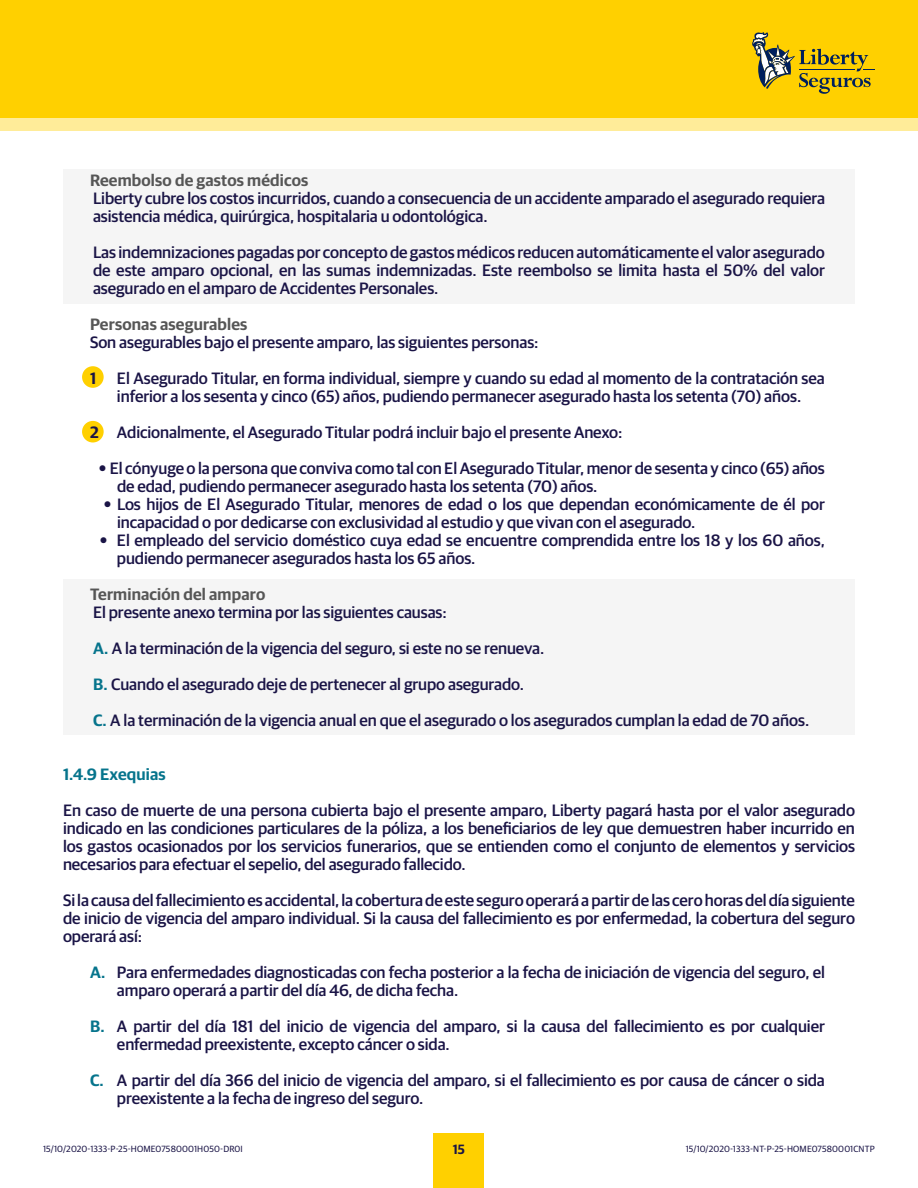
<style>
.page{position:relative;width:918px;height:1188px;background:#fff}
.page>*{position:absolute;margin:0;border:0;box-sizing:border-box;transform-origin:0 0}
.t1{font:500 16.5px/18px "Guardian Sans";letter-spacing:-.005em;color:#1a1446}
.t2{font:600 16.5px "Guardian Sans";letter-spacing:.01em;color:#565656}
.t3{font:600 16.5px "Guardian Sans";letter-spacing:.01em;color:#06748c}
.t4{font:600 16.5px "Guardian Sans";color:#1a1446}
.t5{font:600 13.5px "Guardian Sans";color:#1a1446}
.t6{font:9px "Guardian Sans";letter-spacing:.015em;color:#1a1446}
.s1{font-weight:600}
.s2{font-family:"Avenir";font-weight:400}
.s3{font-weight:600;color:#06748c}
</style>
<div class="page">
<div style="left:0;top:0;width:918px;height:131px;background:#ffec99"></div>
<div style="left:0;top:0;width:918px;height:118px;background:#ffd000"></div>
<svg style="left:752px;top:32px;width:122px;height:62px"></svg>
<div style="left:434px;top:1134px;width:50px;height:54px;background:#ffd000"></div>
<div style="left:82px;top:366px;width:22px;height:22px;background:#ffd000;border-radius:50%"></div>
<div style="left:82px;top:421px;width:22px;height:21px;background:#ffd000;border-radius:50%"></div>
<div style="left:63px;top:579px;width:792px;height:156px;background:#f5f5f5"></div>
<div style="left:63px;top:169px;width:792px;height:134px;background:#f5f5f5"></div>
<p class="t2" style="left:90px;top:168px;width:220px">Reembolso de gastos médicos</p>
<p class="t1" style="left:93px;top:188px;width:734px">Liberty cubre los costos incurridos, cuando a consecuencia de un accidente amparado el asegurado requiera asistencia médica, quirúrgica, hospitalaria u odontológica.</p>
<p class="t1" style="left:93px;top:242px;width:734px;text-align:justify">Las indemnizaciones pagadas por concepto de gastos médicos reducen automáticamente el valor asegurado de este amparo opcional, en las sumas indemnizadas. Este reembolso se limita hasta el 50% del valor asegurado en el amparo de Accidentes Personales.</p>
<p class="t2" style="left:90px;top:312px;width:159px">Personas asegurables</p>
<p class="t1" style="left:90px;top:332px;width:450px">Son asegurables bajo el presente amparo, las siguientes personas:</p>
<p class="t4" style="left:90px;top:366px;width:8px">1</p>
<p class="t1" style="left:117px;top:368px;width:709px">El Asegurado Titular, en forma individual, siempre y cuando su edad al momento de la contratación sea inferior a los sesenta y cinco (65) años, pudiendo permanecer asegurado hasta los setenta (70) años.</p>
<p class="t1" style="left:90px;top:422px;width:534px"><span class="s1">2</span> Adicionalmente, el Asegurado Titular podrá incluir bajo el presente Anexo:</p>
<p class="t1" style="left:117px;top:458px;width:709px;text-indent:-18px"><span class="s2">•</span> El cónyuge o la persona que conviva como tal con El Asegurado Titular, menor de sesenta y cinco (65) años de edad, pudiendo permanecer asegurado hasta los setenta (70) años.</p>
<p class="t1" style="left:117px;top:494px;width:710px;text-indent:-14px"><span class="s2">•</span> Los hijos de El Asegurado Titular, menores de edad o los que dependan económicamente de él por incapacidad o por dedicarse con exclusividad al estudio y que vivan con el asegurado.</p>
<p class="t1" style="left:117px;top:530px;width:709px;text-indent:-18px"><span class="s2">•</span> El empleado del servicio doméstico cuya edad se encuentre comprendida entre los 18 y los 60 años, pudiendo permanecer asegurados hasta los 65 años.</p>
<p class="t2" style="left:90px;top:582px;width:177px">Terminación del amparo</p>
<p class="t1" style="left:93px;top:593px;width:718px;line-height:36px">El presente anexo termina por las siguientes causas:<br><span class="s3">A.</span> A la terminación de la vigencia del seguro, si este no se renueva.<br><span class="s3">B.</span> Cuando el asegurado deje de pertenecer al grupo asegurado.<br><span class="s3">C.</span> A la terminación de la vigencia anual en que el asegurado o los asegurados cumplan la edad de 70 años.</p>
<p class="t3" style="left:63px;top:762px;width:104px">1.4.9 Exequias</p>
<p class="t1" style="left:63px;top:800px;width:794px;text-align:justify">En caso de muerte de una persona cubierta bajo el presente amparo, Liberty pagará hasta por el valor asegurado indicado en las condiciones particulares de la póliza, a los beneficiarios de ley que demuestren haber incurrido en los gastos ocasionados por los servicios funerarios, que se entienden como el conjunto de elementos y servicios necesarios para efectuar el sepelio, del asegurado fallecido.</p>
<p class="t1" style="left:63px;top:890px;width:794px;text-align:justify">Si la causa del fallecimiento es accidental, la cobertura de este seguro operará a partir de las cero horas del día siguiente de inicio de vigencia del amparo individual. Si la causa del fallecimiento es por enfermedad, la cobertura del seguro operará así:</p>
<p class="t1" style="left:117px;top:962px;width:710px;text-indent:-27px"><span class="s3">A.</span> Para enfermedades diagnosticadas con fecha posterior a la fecha de iniciación de vigencia del seguro, el amparo operará a partir del día 46, de dicha fecha.</p>
<p class="t1" style="left:117px;top:1016px;width:709px;text-indent:-27px"><span class="s3">B.</span> A partir del día 181 del inicio de vigencia del amparo, si la causa del fallecimiento es por cualquier enfermedad preexistente, excepto cáncer o sida.</p>
<p class="t1" style="left:117px;top:1070px;width:709px;text-indent:-27px"><span class="s3">C.</span> A partir del día 366 del inicio de vigencia del amparo, si el fallecimiento es por causa de cáncer o sida preexistente a la fecha de ingreso del seguro.</p>
<p class="t6" style="left:43px;top:1142px;width:201px">15/10/2020-1333-P-25-HOME07580001H050-DR0I</p>
<p class="t5" style="left:453px;top:1139px;width:14px">15</p>
<p class="t6" style="left:686px;top:1142px;width:191px">15/10/2020-1333-NT-P-25-HOME07580001CNTP</p>
</div>
